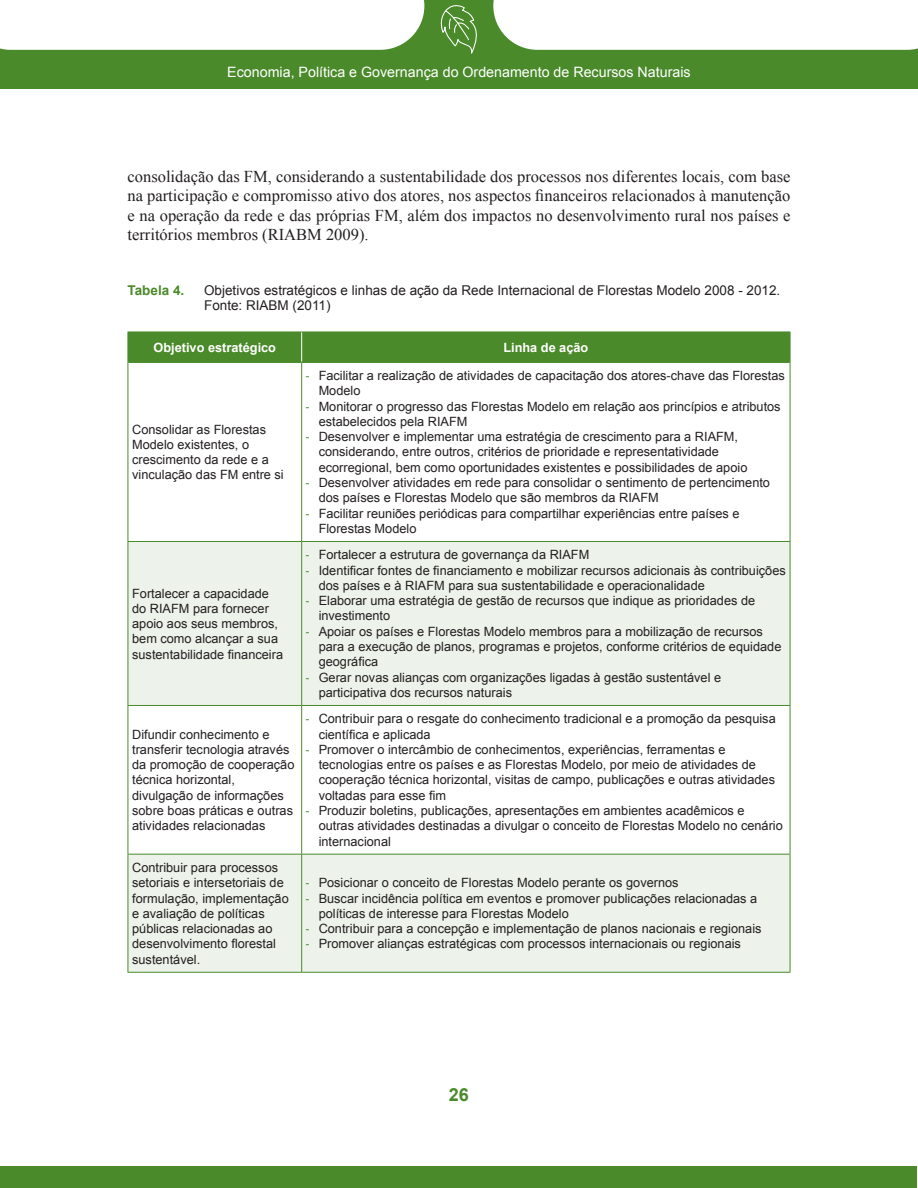
<style>
.page{position:relative;width:918px;height:1188px;background:#fff}
.page>*{position:absolute;margin:0;border:0;box-sizing:border-box;transform-origin:0 0}
.t1{font:700 18px "Arial";color:#4a8a2a}
.Texto{font:16.5px/19.5px "Times New Roman";color:#231f20;text-align:justify}
.t2{font:14.25px "Arial";color:#fff}
.Cuadros_Título{font:13.5px/15.6px "Arial";color:#231f20}
.Cuadros_Título-2{font:700 13.5px "Arial";color:#4a8a2a}
.Texto_cuadros{font:12.75px/15.3px "Arial";color:#231f20}
.Texto_cuadros-2{font:700 12.75px "Arial";color:#fff}
.s1{font-family:"Arial Narrow";color:#4a8a2a}
</style>
<div class="page">
<div style="left:1px;top:1167px;width:916px;height:21px;background:#4a8a2a"></div>
<div style="left:0;top:0;width:917px;height:88px;background:#4a8a2a"></div>
<div style="left:0;top:0;width:424px;height:50px;background:#fff"></div>
<div style="left:493px;top:0;width:425px;height:50px;background:#fff"></div>
<svg style="left:440px;top:5px;width:37px;height:49px"></svg>
<svg style="left:129px;top:542px;width:661px;height:430px;fill:#edf3ea"></svg>
<hr style="left:790px;top:332px;width:1px;height:30px;background:#4a8a2a">
<hr style="left:128px;top:362px;width:1px;height:179px;background:#4a8a2a">
<hr style="left:301px;top:363px;width:1px;height:178px;background:#4a8a2a">
<hr style="left:790px;top:362px;width:1px;height:179px;background:#4a8a2a">
<hr style="left:128px;top:361px;width:174px;height:2px;background:#4a8a2a">
<hr style="left:302px;top:361px;width:488px;height:2px;background:#4a8a2a">
<hr style="left:128px;top:541px;width:174px;height:1px;background:#4a8a2a">
<hr style="left:128px;top:542px;width:1px;height:163px;background:#4a8a2a">
<hr style="left:302px;top:541px;width:488px;height:1px;background:#4a8a2a">
<hr style="left:301px;top:542px;width:1px;height:163px;background:#4a8a2a">
<hr style="left:790px;top:542px;width:1px;height:163px;background:#4a8a2a">
<hr style="left:128px;top:705px;width:174px;height:1px;background:#4a8a2a">
<hr style="left:128px;top:706px;width:1px;height:148px;background:#4a8a2a">
<hr style="left:302px;top:705px;width:488px;height:1px;background:#4a8a2a">
<hr style="left:301px;top:706px;width:1px;height:148px;background:#4a8a2a">
<hr style="left:790px;top:706px;width:1px;height:148px;background:#4a8a2a">
<hr style="left:128px;top:854px;width:174px;height:1px;background:#4a8a2a">
<hr style="left:128px;top:855px;width:1px;height:117px;background:#4a8a2a">
<hr style="left:302px;top:854px;width:488px;height:1px;background:#4a8a2a">
<hr style="left:301px;top:855px;width:1px;height:117px;background:#4a8a2a">
<hr style="left:790px;top:855px;width:1px;height:117px;background:#4a8a2a">
<hr style="left:128px;top:972px;width:174px;height:1px;background:#4a8a2a">
<hr style="left:302px;top:972px;width:488px;height:1px;background:#4a8a2a">
<div style="left:128px;top:332px;width:662px;height:30px;background:#4a8a2a"></div>
<p class="t2" style="left:227px;top:62px;width:465px">Economia, Política e Governança do Ordenamento de Recursos Naturais</p>
<p class="Texto" style="left:128px;top:166px;width:664px">consolidação das FM, considerando a sustentabilidade dos processos nos diferentes locais, com base na participação e compromisso ativo dos atores, nos aspectos financeiros relacionados à manutenção e na operação da rede e das próprias FM, além dos impactos no desenvolvimento rural nos países e territórios membros (RIABM 2009).</p>
<p class="Cuadros_Título-2" style="left:128px;top:281px;width:58px">Tabela 4.</p>
<p class="Cuadros_Título" style="left:204px;top:282px;width:578px">Objetivos estratégicos e linhas de ação da Rede Internacional de Florestas Modelo 2008 - 2012.<br>Fonte: RIABM (2011)</p>
<p class="Texto_cuadros-2" style="left:154px;top:339px;width:124px">Objetivo estratégico</p>
<p class="Texto_cuadros-2" style="left:503px;top:339px;width:87px">Linha de ação</p>
<p class="Texto_cuadros" style="left:132px;top:422px;width:153px">Consolidar as Florestas<br>Modelo existentes, o crescimento da rede e a vinculação das FM entre si</p>
<p class="Texto_cuadros" style="left:132px;top:586px;width:152px">Fortalecer a capacidade do RIAFM para fornecer apoio aos seus membros, bem como alcançar a sua sustentabilidade financeira</p>
<p class="Texto_cuadros" style="left:132px;top:727px;width:164px">Difundir conhecimento e transferir tecnologia através da promoção de cooperação técnica horizontal, divulgação de informações sobre boas práticas e outras atividades relacionadas</p>
<p class="Texto_cuadros" style="left:132px;top:860px;width:158px">Contribuir para processos setoriais e intersetoriais de formulação, implementação e avaliação de políticas públicas relacionadas ao desenvolvimento florestal sustentável.</p>
<p class="Texto_cuadros" style="left:319px;top:368px;width:468px;text-indent:-13px"><span class="s1">-</span> Facilitar a realização de atividades de capacitação dos atores-chave das Florestas<br>Modelo</p>
<p class="Texto_cuadros" style="left:319px;top:399px;width:464px;text-indent:-13px"><span class="s1">-</span> Monitorar o progresso das Florestas Modelo em relação aos princípios e atributos estabelecidos pela RIAFM</p>
<p class="Texto_cuadros" style="left:319px;top:429px;width:430px;text-indent:-13px"><span class="s1">-</span> Desenvolver e implementar uma estratégia de crescimento para a RIAFM, considerando, entre outros, critérios de prioridade e representatividade ecorregional, bem como oportunidades existentes e possibilidades de apoio</p>
<p class="Texto_cuadros" style="left:319px;top:475px;width:453px;text-indent:-13px"><span class="s1">-</span> Desenvolver atividades em rede para consolidar o sentimento de pertencimento dos países e Florestas Modelo que são membros da RIAFM</p>
<p class="Texto_cuadros" style="left:319px;top:506px;width:422px;text-indent:-13px"><span class="s1">-</span> Facilitar reuniões periódicas para compartilhar experiências entre países e<br>Florestas Modelo</p>
<p class="Texto_cuadros" style="left:306px;top:547px;width:285px"><span class="s1">-</span> Fortalecer a estrutura de governança da RIAFM</p>
<p class="Texto_cuadros" style="left:319px;top:563px;width:469px;text-indent:-13px"><span class="s1">-</span> Identificar fontes de financiamento e mobilizar recursos adicionais às contribuições dos países e à RIAFM para sua sustentabilidade e operacionalidade</p>
<p class="Texto_cuadros" style="left:319px;top:593px;width:438px;text-indent:-13px"><span class="s1">-</span> Elaborar uma estratégia de gestão de recursos que indique as prioridades de investimento</p>
<p class="Texto_cuadros" style="left:319px;top:624px;width:464px;text-indent:-13px"><span class="s1">-</span> Apoiar os países e Florestas Modelo membros para a mobilização de recursos para a execução de planos, programas e projetos, conforme critérios de equidade geográfica</p>
<p class="Texto_cuadros" style="left:319px;top:670px;width:404px;text-indent:-13px"><span class="s1">-</span> Gerar novas alianças com organizações ligadas à gestão sustentável e participativa dos recursos naturais</p>
<p class="Texto_cuadros" style="left:319px;top:711px;width:459px;text-indent:-13px"><span class="s1">-</span> Contribuir para o resgate do conhecimento tradicional e a promoção da pesquisa científica e aplicada</p>
<p class="Texto_cuadros" style="left:319px;top:742px;width:458px;text-indent:-13px"><span class="s1">-</span> Promover o intercâmbio de conhecimentos, experiências, ferramentas e tecnologias entre os países e as Florestas Modelo, por meio de atividades de cooperação técnica horizontal, visitas de campo, publicações e outras atividades voltadas para esse fim</p>
<p class="Texto_cuadros" style="left:319px;top:803px;width:466px;text-indent:-13px"><span class="s1">-</span> Produzir boletins, publicações, apresentações em ambientes acadêmicos e outras atividades destinadas a divulgar o conceito de Florestas Modelo no cenário internacional</p>
<p class="Texto_cuadros" style="left:306px;top:875px;width:374px"><span class="s1">-</span> Posicionar o conceito de Florestas Modelo perante os governos</p>
<p class="Texto_cuadros" style="left:319px;top:891px;width:440px;text-indent:-13px"><span class="s1">-</span> Buscar incidência política em eventos e promover publicações relacionadas a políticas de interesse para Florestas Modelo</p>
<p class="Texto_cuadros" style="left:306px;top:921px;width:457px"><span class="s1">-</span> Contribuir para a concepção e implementação de planos nacionais e regionais</p>
<p class="Texto_cuadros" style="left:306px;top:936px;width:437px"><span class="s1">-</span> Promover alianças estratégicas com processos internacionais ou regionais</p>
<h1 class="t1" style="left:449px;top:1083px;width:22px">26</h1>
</div>
